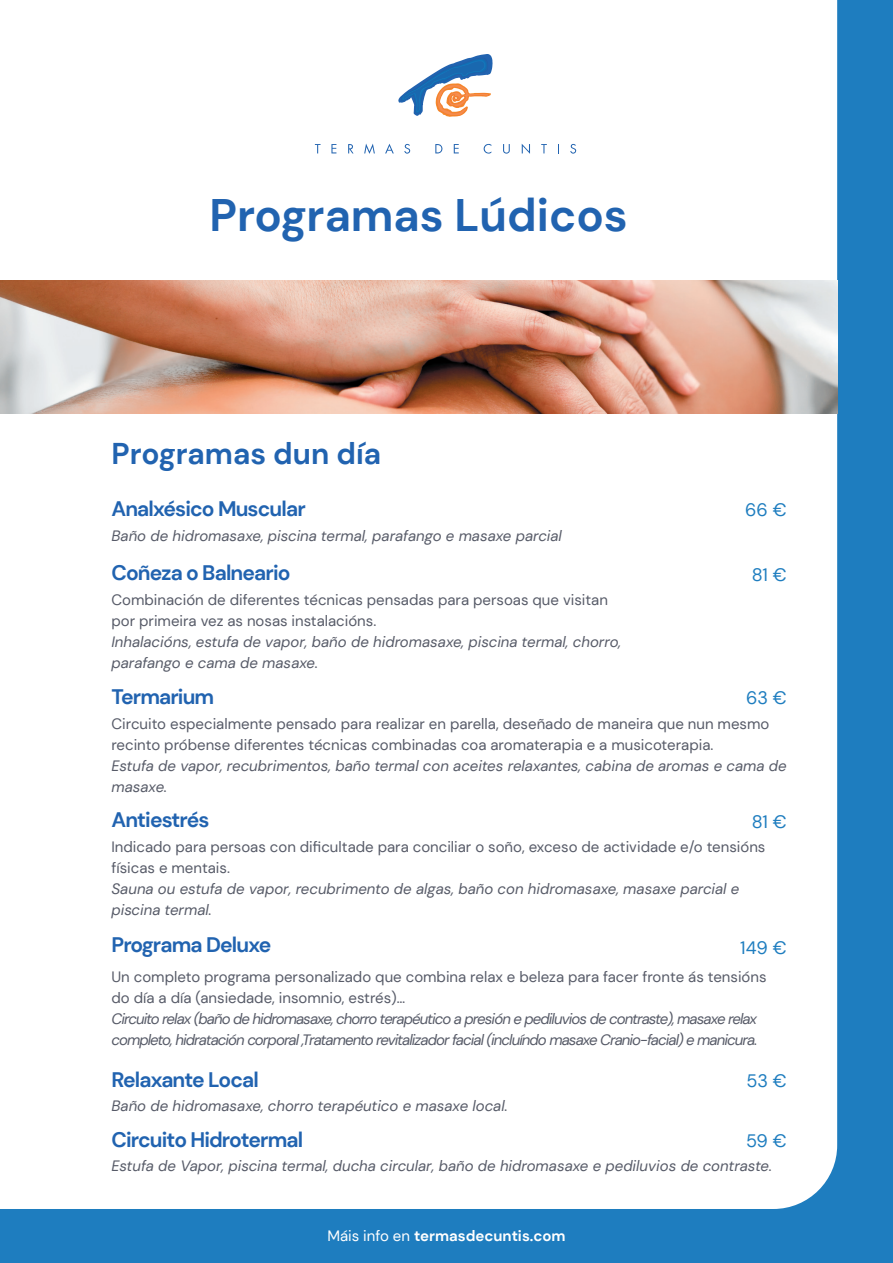
<style>
.page{position:relative;width:893px;height:1263px;background:#1e7dbf}
.page>*{position:absolute;margin:0;border:0;box-sizing:border-box;transform-origin:0 0}
.t1{font:700 45.45px "DM Sans";color:#2163b0}
.t2{font:700 30px "DM Sans";color:#2163b0}
.t3{font:700 21px "DM Sans";letter-spacing:-.04em;color:#2163b0}
.t4{font:18px "DM Sans";color:#1e7dbf}
.t5{font:15px/21px "DM Sans";color:#575b68}
.t6{font:italic 15px/21px "DM Sans";color:#575b68}
.t7{font:italic 15px/21px "DM Sans";letter-spacing:-.06em;color:#575b68}
.t8{font:700 15px "DM Sans";color:#fff}
.s1{font-weight:400}
</style>
<div class="page">
<div style="left:0;top:0;width:837px;height:1209px;background:#fff"></div>
<img style="left:0;top:281px;width:837px;height:133px">
<svg style="left:315px;top:144px;width:6px;height:9px"></svg>
<svg style="left:331px;top:144px;width:5px;height:9px"></svg>
<svg style="left:348px;top:144px;width:6px;height:9px"></svg>
<svg style="left:364px;top:144px;width:11px;height:10px"></svg>
<svg style="left:385px;top:144px;width:9px;height:9px"></svg>
<svg style="left:404px;top:144px;width:6px;height:10px"></svg>
<svg style="left:435px;top:144px;width:7px;height:9px"></svg>
<svg style="left:454px;top:144px;width:5px;height:9px"></svg>
<svg style="left:484px;top:144px;width:7px;height:10px"></svg>
<svg style="left:503px;top:144px;width:7px;height:10px"></svg>
<svg style="left:522px;top:144px;width:8px;height:10px"></svg>
<svg style="left:541px;top:144px;width:6px;height:9px"></svg>
<svg style="left:570px;top:144px;width:6px;height:10px"></svg>
<svg style="left:398px;top:54px;width:95px;height:63px;background:#c0c7d1"></svg>
<h1 class="t1" style="left:209px;top:186px;width:420px">Programas Lúdicos</h1>
<h2 class="t2" style="left:112px;top:434px;width:271px">Programas dun día</h2>
<h3 class="t3" style="left:111px;top:496px;width:196px">Analxésico Muscular</h3>
<p class="t4" style="left:745px;top:499px;width:43px">66 €</p>
<p class="t6" style="left:111px;top:525px;width:452px">Baño de hidromasaxe, piscina termal, parafango e masaxe parcial</p>
<h3 class="t3" style="left:111px;top:560px;width:181px">Coñeza o Balneario</h3>
<p class="t4" style="left:752px;top:563px;width:36px">81 €</p>
<p class="t5" style="left:111px;top:589px;width:498px">Combinación de diferentes técnicas pensadas para persoas que visitan por primeira vez as nosas instalacións.</p>
<p class="t6" style="left:111px;top:631px;width:511px">Inhalacións, estufa de vapor, baño de hidromasaxe, piscina termal, chorro, parafango e cama de masaxe.</p>
<h3 class="t3" style="left:111px;top:683px;width:104px">Termarium</h3>
<p class="t4" style="left:746px;top:687px;width:42px">63 €</p>
<p class="t5" style="left:111px;top:713px;width:659px">Circuito especialmente pensado para realizar en parella, deseñado de maneira que nun mesmo recinto próbense diferentes técnicas combinadas coa aromaterapia e a musicoterapia.</p>
<p class="t6" style="left:111px;top:755px;width:677px">Estufa de vapor, recubrimentos, baño termal con aceites relaxantes, cabina de aromas e cama de masaxe.</p>
<h3 class="t3" style="left:111px;top:807px;width:100px">Antiestrés</h3>
<p class="t4" style="left:752px;top:810px;width:36px">81 €</p>
<p class="t5" style="left:111px;top:836px;width:655px">Indicado para persoas con dificultade para conciliar o soño, exceso de actividade e/o tensións físicas e mentais.</p>
<p class="t6" style="left:111px;top:878px;width:629px">Sauna ou estufa de vapor, recubrimento de algas, baño con hidromasaxe, masaxe parcial e piscina termal.</p>
<h3 class="t3" style="left:111px;top:931px;width:161px">Programa Deluxe</h3>
<p class="t4" style="left:740px;top:936px;width:48px">149 €</p>
<p class="t5" style="left:111px;top:966px;width:657px">Un completo programa personalizado que combina relax e beleza para facer fronte ás tensións do día a día (ansiedade, insomnio, estrés)…</p>
<p class="t7" style="left:111px;top:1008px;width:647px">Circuito relax (baño de hidromasaxe, chorro terapéutico a presión e pediluvios de contraste), masaxe relax completo, hidratación corporal ,Tratamento revitalizador facial (incluíndo masaxe Cranio-facial) e manicura.</p>
<h3 class="t3" style="left:111px;top:1066px;width:149px">Relaxante Local</h3>
<p class="t4" style="left:746px;top:1069px;width:42px">53 €</p>
<p class="t6" style="left:111px;top:1096px;width:398px">Baño de hidromasaxe, chorro terapéutico e masaxe local.</p>
<h3 class="t3" style="left:111px;top:1126px;width:193px">Circuito Hidrotermal</h3>
<p class="t4" style="left:746px;top:1129px;width:42px">59 €</p>
<p class="t6" style="left:111px;top:1155px;width:662px">Estufa de Vapor, piscina termal, ducha circular, baño de hidromasaxe e pediluvios de contraste.</p>
<p class="t8" style="left:327px;top:1226px;width:240px"><span class="s1">Máis info en</span> termasdecuntis.com</p>
</div>
